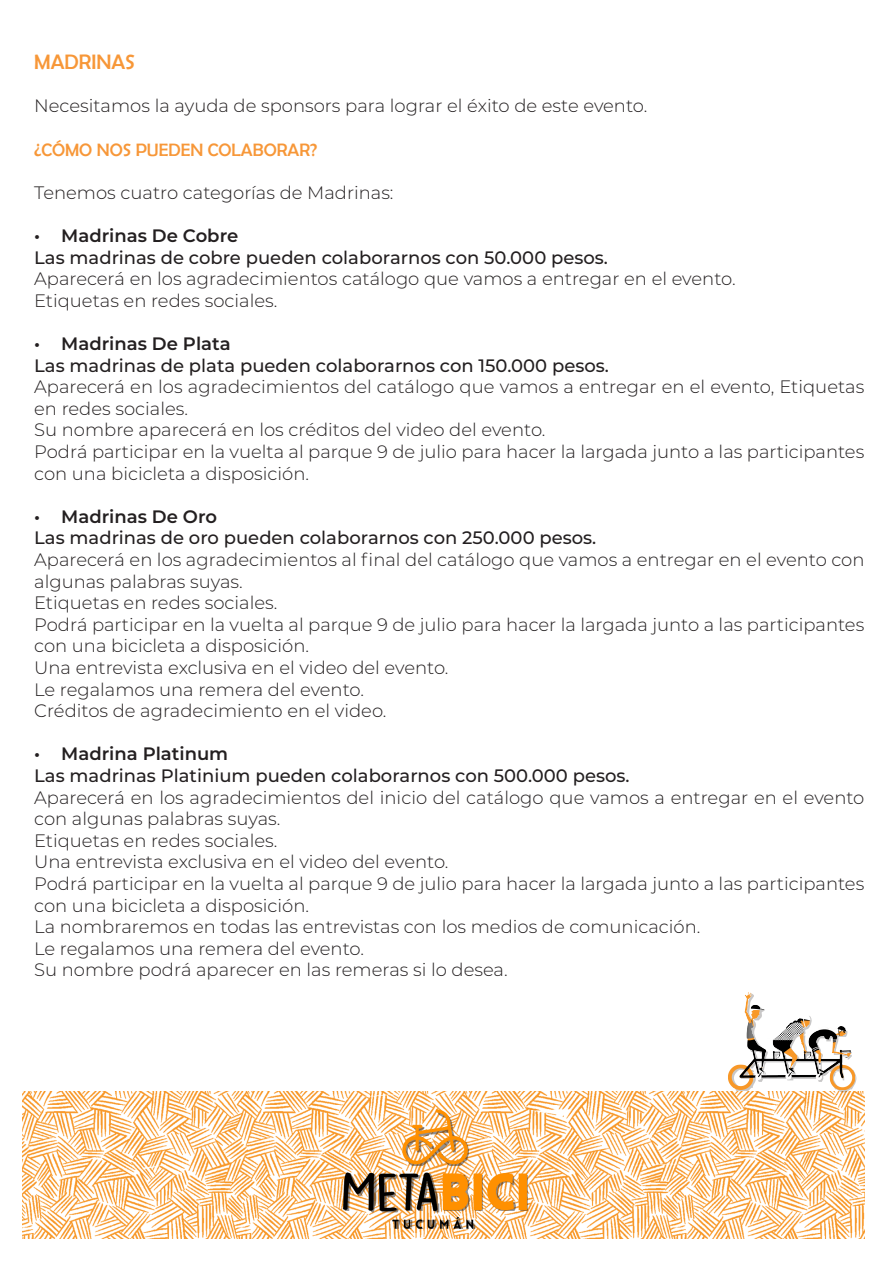
<style>
.page{position:relative;width:893px;height:1263px;background:#fff}
.page>*{position:absolute;margin:0;border:0;box-sizing:border-box;transform-origin:0 0}
.t1{font:21px "Berlin Sans FB";color:#f79738}
.t2{font:300 18px/21.6px "Montserrat";color:#231f20}
.t3{font:500 18px "Montserrat";color:#231f20}
.t4{font:600 18px "Montserrat";color:#231f20}
.t5{font:18px "Berlin Sans FB";color:#f79738}
</style>
<div class="page">
<img style="left:22px;top:1091px;width:843px;height:148px">
<img style="left:676px;top:992px;width:189px;height:208px">
<img style="left:343px;top:1110px;width:184px;height:118px">
<p class="t1" style="left:34px;top:50px;width:102px">MADRINAS</p>
<p class="t2" style="left:34px;top:95px;width:615px">Necesitamos la ayuda de sponsors para lograr el éxito de este evento.</p>
<p class="t5" style="left:34px;top:139px;width:285px">¿CÓMO NOS PUEDEN COLABORAR?</p>
<p class="t2" style="left:34px;top:181px;width:361px">Tenemos cuatro categorías de Madrinas:</p>
<p class="t4" style="left:34px;top:223px;width:206px">• Madrinas De Cobre</p>
<p class="t3" style="left:34px;top:245px;width:575px">Las madrinas de cobre pueden colaborarnos con 50.000 pesos.</p>
<p class="t2" style="left:34px;top:267px;width:703px">Aparecerá en los agradecimientos catálogo que vamos a entregar en el evento.<br>Etiquetas en redes sociales.</p>
<p class="t4" style="left:34px;top:331px;width:198px">• Madrinas De Plata</p>
<p class="t3" style="left:34px;top:353px;width:576px">Las madrinas de plata pueden colaborarnos con 150.000 pesos.</p>
<p class="t2" style="left:34px;top:375px;width:832px">Aparecerá en los agradecimientos del catálogo que vamos a entregar en el evento, Etiquetas en redes sociales.<br>Su nombre aparecerá en los créditos del video del evento.<br>Podrá participar en la vuelta al parque 9 de julio para hacer la largada junto a las participantes con una bicicleta a disposición.</p>
<p class="t4" style="left:34px;top:504px;width:184px">• Madrinas De Oro</p>
<p class="t3" style="left:34px;top:525px;width:564px">Las madrinas de oro pueden colaborarnos con 250.000 pesos.</p>
<p class="t2" style="left:34px;top:548px;width:832px">Aparecerá en los agradecimientos al final del catálogo que vamos a entregar en el evento con algunas palabras suyas.<br>Etiquetas en redes sociales.<br>Podrá participar en la vuelta al parque 9 de julio para hacer la largada junto a las participantes con una bicicleta a disposición.<br>Una entrevista exclusiva en el video del evento.<br>Le regalamos una remera del evento.<br>Créditos de agradecimiento en el video.</p>
<p class="t4" style="left:34px;top:741px;width:196px">• Madrina Platinum</p>
<p class="t3" style="left:34px;top:763px;width:597px">Las madrinas Platinium pueden colaborarnos con 500.000 pesos.</p>
<p class="t2" style="left:34px;top:786px;width:832px">Aparecerá en los agradecimientos del inicio del catálogo que vamos a entregar en el evento con algunas palabras suyas.<br>Etiquetas en redes sociales.<br>Una entrevista exclusiva en el video del evento.<br>Podrá participar en la vuelta al parque 9 de julio para hacer la largada junto a las participantes con una bicicleta a disposición.<br>La nombraremos en todas las entrevistas con los medios de comunicación.<br>Le regalamos una remera del evento.<br>Su nombre podrá aparecer en las remeras si lo desea.</p>
</div>
